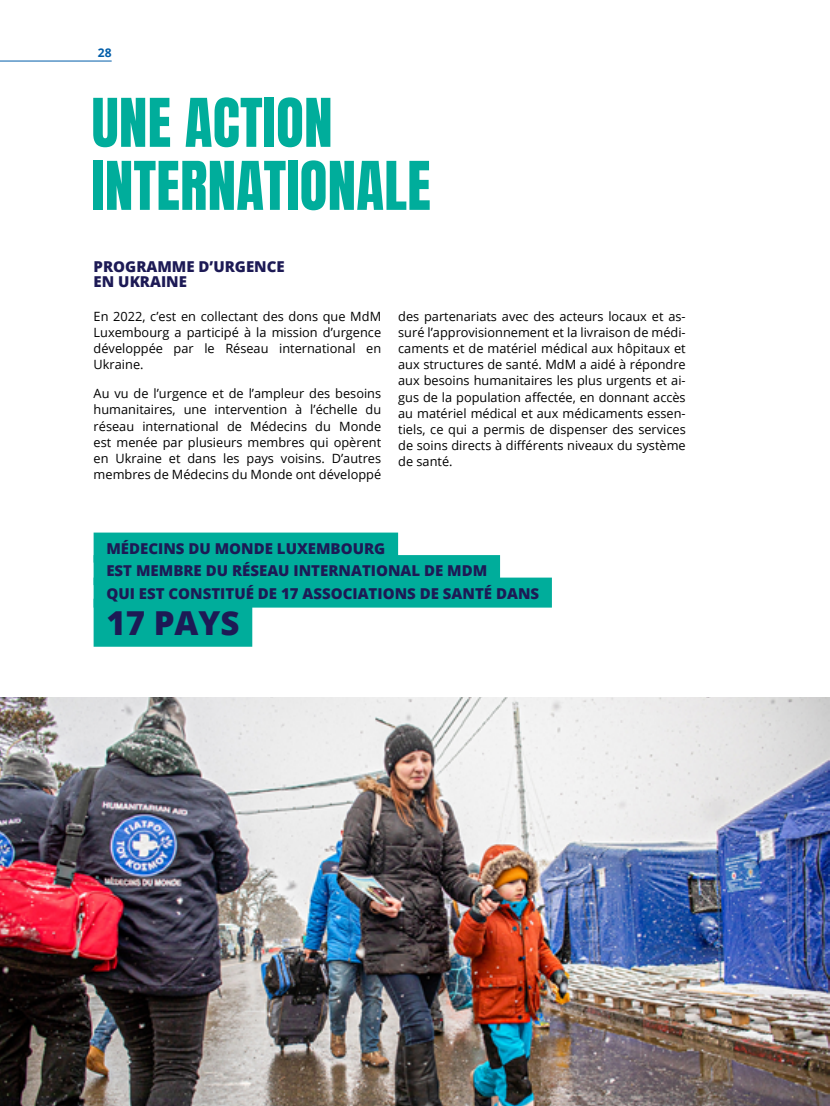
<style>
.page{position:relative;width:830px;height:1106px;background:#fff}
.page>*{position:absolute;margin:0;border:0;box-sizing:border-box;transform-origin:0 0}
.Titre_MDM{font:57px "Anton";letter-spacing:.005em;color:#00ad9b}
.Titre_Fond_MDM{font:800 33px "Open Sans";color:#1d1a55}
.Sous-Titre_Fond_MDM{font:800 15px "Open Sans";color:#1d1a55}
.Sous-Titre_MDM{font:800 15px/15px "Open Sans";color:#1d1a55}
.Body_MDM{font:12.75px/16.2px "Open Sans";color:#000;text-align:justify}
.t1{font:700 12px "Open Sans";color:#005da9}
</style>
<div class="page">
<hr style="left:0;top:61px;width:112px;height:1px;background:#005da9">
<div style="left:94px;top:532px;width:304px;height:30px;background:#00ad9b"></div>
<div style="left:94px;top:555px;width:406px;height:30px;background:#00ad9b"></div>
<div style="left:94px;top:577px;width:457px;height:30px;background:#00ad9b"></div>
<div style="left:94px;top:598px;width:158px;height:48px;background:#00ad9b"></div>
<img style="left:0;top:697px;width:829px;height:409px">
<p class="t1" style="left:98px;top:44px;width:15px">28</p>
<p class="Titre_MDM" style="left:92px;top:94px;width:242px">UNE ACTION</p>
<p class="Titre_MDM" style="left:92px;top:157px;width:340px">INTERNATIONALE</p>
<p class="Sous-Titre_MDM" style="left:94px;top:259px;width:192px">PROGRAMME D’URGENCE<br>EN UKRAINE</p>
<p class="Body_MDM" style="left:94px;top:307px;width:289px">En 2022, c’est en collectant des dons que MdM Luxembourg a participé à la mission d’urgence développée par le Réseau international en Ukraine.</p>
<p class="Body_MDM" style="left:94px;top:385px;width:289px">Au vu de l’urgence et de l’ampleur des besoins humanitaires, une intervention à l’échelle du réseau international de Médecins du Monde est menée par plusieurs membres qui opèrent en Ukraine et dans les pays voisins. D’autres membres de Médecins du Monde ont développé</p>
<p class="Body_MDM" style="left:398px;top:307px;width:289px">des partenariats avec des acteurs locaux et as&shy;suré l’approvisionnement et la livraison de médi&shy;caments et de matériel médical aux hôpitaux et aux structures de santé. MdM a aidé à répondre aux besoins humanitaires les plus urgents et ai&shy;gus de la population affectée, en donnant accès au matériel médical et aux médicaments essen&shy;tiels, ce qui a permis de dispenser des services de soins directs à différents niveaux du système de santé.</p>
<p class="Sous-Titre_Fond_MDM" style="left:106px;top:537px;width:280px">MÉDECINS DU MONDE LUXEMBOURG</p>
<p class="Sous-Titre_Fond_MDM" style="left:106px;top:559px;width:382px">EST MEMBRE DU RÉSEAU INTERNATIONAL DE MDM</p>
<p class="Sous-Titre_Fond_MDM" style="left:106px;top:582px;width:434px">QUI EST CONSTITUÉ DE 17 ASSOCIATIONS DE SANTÉ DANS</p>
<p class="Titre_Fond_MDM" style="left:106px;top:598px;width:135px">17 PAYS</p>
</div>
